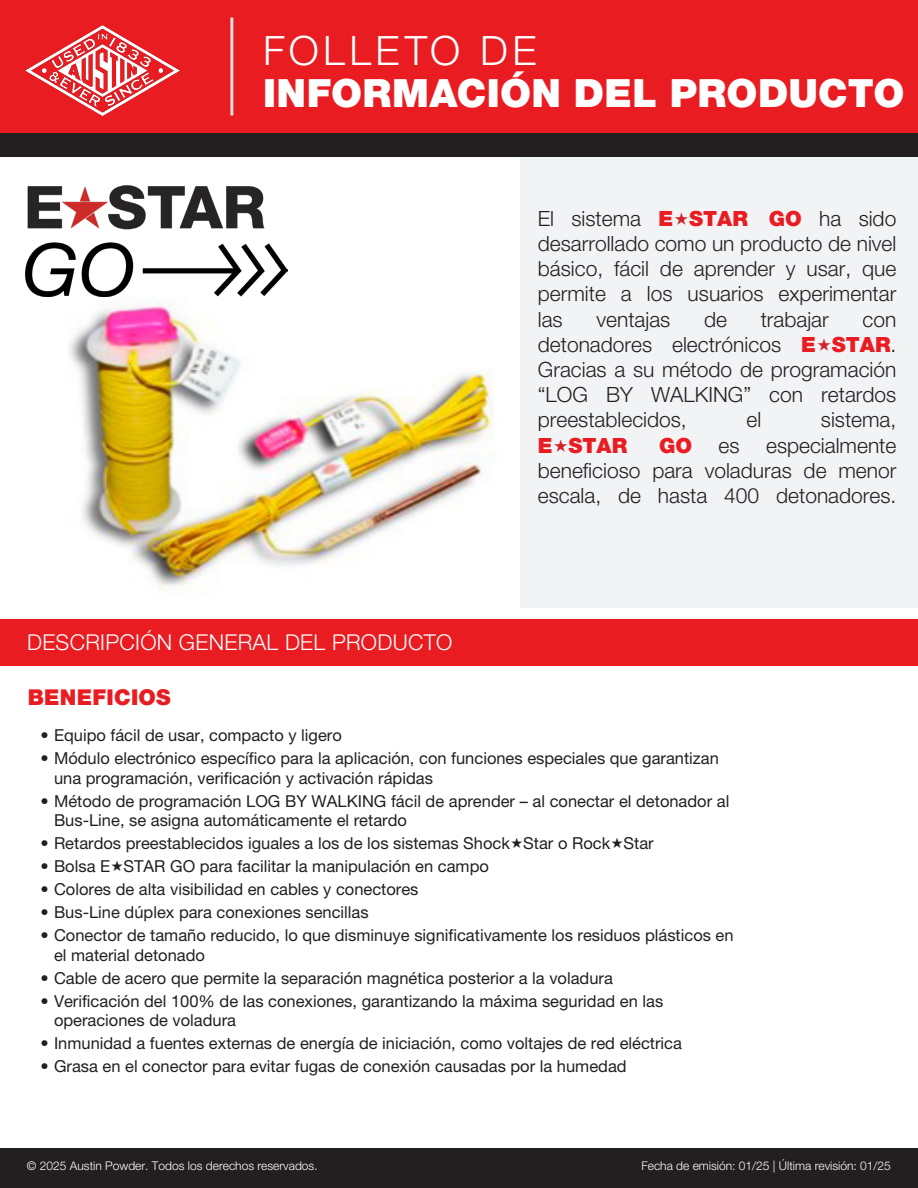
<style>
.page{position:relative;width:918px;height:1188px;background:#fff}
.page>*{position:absolute;margin:0;border:0;box-sizing:border-box;transform-origin:0 0}
.t1{font:300 40.5px "Helvetica Neue CE";letter-spacing:.11em;color:#fff}
.t2{font:900 39px "Helvetica Neue CE";letter-spacing:.01em;color:#fff}
.t3{font:300 21.9px "Helvetica Neue CE";letter-spacing:.015em;color:#fff}
.t4{font:900 21.9px "Helvetica Neue CE";letter-spacing:.015em;color:#e91c22}
.t5{font:300 21px/25.2px "Helvetica Neue CE";color:#231f20;text-align:justify}
.t6{font:900 21px "Helvetica Neue CE";color:#e91c22}
.t7{font:16.5px/19.5px "Helvetica Neue CE";color:#231f20}
.t8{font:300 12px "Helvetica Neue CE";color:#fff}
.s1{font-weight:900;color:#e91c22}
</style>
<div class="page">
<div style="left:521px;top:151px;width:397px;height:457px;background:#f2f3f4"></div>
<div style="left:0;top:619px;width:918px;height:46px;background:#e91c22"></div>
<div style="left:0;top:0;width:918px;height:134px;background:#e91c22"></div>
<img style="left:26px;top:25px;width:153px;height:90px">
<hr style="left:230px;top:18px;width:3px;height:97px;background:#dcdddf">
<div style="left:0;top:1148px;width:918px;height:40px;background:#231f20"></div>
<div style="left:0;top:134px;width:918px;height:23px;background:#231f20"></div>
<img style="left:50px;top:296px;width:443px;height:294px">
<img style="left:26px;top:186px;width:262px;height:110px">
<p class="t1" style="left:263px;top:27px;width:275px">FOLLETO DE</p>
<p class="t2" style="left:263px;top:69px;width:643px">INFORMACIÓN DEL PRODUCTO</p>
<p class="t5" style="left:538px;top:207px;width:360px">El sistema <span class="s1">E STAR GO</span> ha sido desarrollado como un producto de nivel básico, fácil de aprender y usar, que permite a los usuarios experimentar las</p>
<p class="t5" style="left:596px;top:308px;width:75px">ventajas</p>
<p class="t5" style="left:704px;top:308px;width:24px">de</p>
<p class="t5" style="left:761px;top:308px;width:70px">trabajar</p>
<p class="t5" style="left:538px;top:308px;width:360px;text-align:right">con<br>detonadores electrónicos <span class="s1">E STAR</span>.</p>
<p class="t5" style="left:538px;top:359px;width:360px">Gracias a su método de programación “LOG BY WALKING” con retardos preestablecidos,</p>
<p class="t5" style="left:746px;top:409px;width:16px">el</p>
<p class="t5" style="left:821px;top:409px;width:77px">sistema,</p>
<p class="t6" style="left:538px;top:432px;width:91px">E STAR</p>
<p class="t6" style="left:659px;top:432px;width:35px">GO</p>
<p class="t5" style="left:719px;top:434px;width:22px">es</p>
<p class="t5" style="left:538px;top:434px;width:360px;text-indent:228px">especialmente beneficioso para voladuras de menor escala, de hasta 400 detonadores.</p>
<p class="t3" style="left:27px;top:629px;width:427px">DESCRIPCIÓN GENERAL DEL PRODUCTO</p>
<p class="t4" style="left:28px;top:684px;width:145px">BENEFICIOS</p>
<p class="t7" style="left:40px;top:727px;width:303px">• Equipo fácil de usar, compacto y ligero</p>
<p class="t7" style="left:54px;top:750px;width:666px;text-indent:-14px">• Módulo electrónico específico para la aplicación, con funciones especiales que garantizan una programación, verificación y activación rápidas</p>
<p class="t7" style="left:54px;top:793px;width:677px;text-indent:-14px">• Método de programación LOG BY WALKING fácil de aprender – al conectar el detonador al<br>Bus-Line, se asigna automáticamente el retardo</p>
<p class="t7" style="left:40px;top:835px;width:615px">• Retardos preestablecidos iguales a los de los sistemas Shock Star o Rock Star</p>
<p class="t7" style="left:40px;top:858px;width:450px">• Bolsa E STAR GO para facilitar la manipulación en campo</p>
<p class="t7" style="left:40px;top:881px;width:380px">• Colores de alta visibilidad en cables y conectores</p>
<p class="t7" style="left:40px;top:904px;width:330px">• Bus-Line dúplex para conexiones sencillas</p>
<p class="t7" style="left:54px;top:927px;width:681px;text-indent:-14px">• Conector de tamaño reducido, lo que disminuye significativamente los residuos plásticos en el material detonado</p>
<p class="t7" style="left:40px;top:970px;width:574px">• Cable de acero que permite la separación magnética posterior a la voladura</p>
<p class="t7" style="left:54px;top:993px;width:611px;text-indent:-14px">• Verificación del 100% de las conexiones, garantizando la máxima seguridad en las operaciones de voladura</p>
<p class="t7" style="left:40px;top:1035px;width:643px">• Inmunidad a fuentes externas de energía de iniciación, como voltajes de red eléctrica</p>
<p class="t7" style="left:40px;top:1058px;width:588px">• Grasa en el conector para evitar fugas de conexión causadas por la humedad</p>
<p class="t8" style="left:27px;top:1158px;width:292px">© 2025 Austin Powder. Todos los derechos reservados.</p>
<p class="t8" style="left:641px;top:1158px;width:251px">Fecha de emisión: 01/25 | Última revisión: 01/25</p>
</div>
